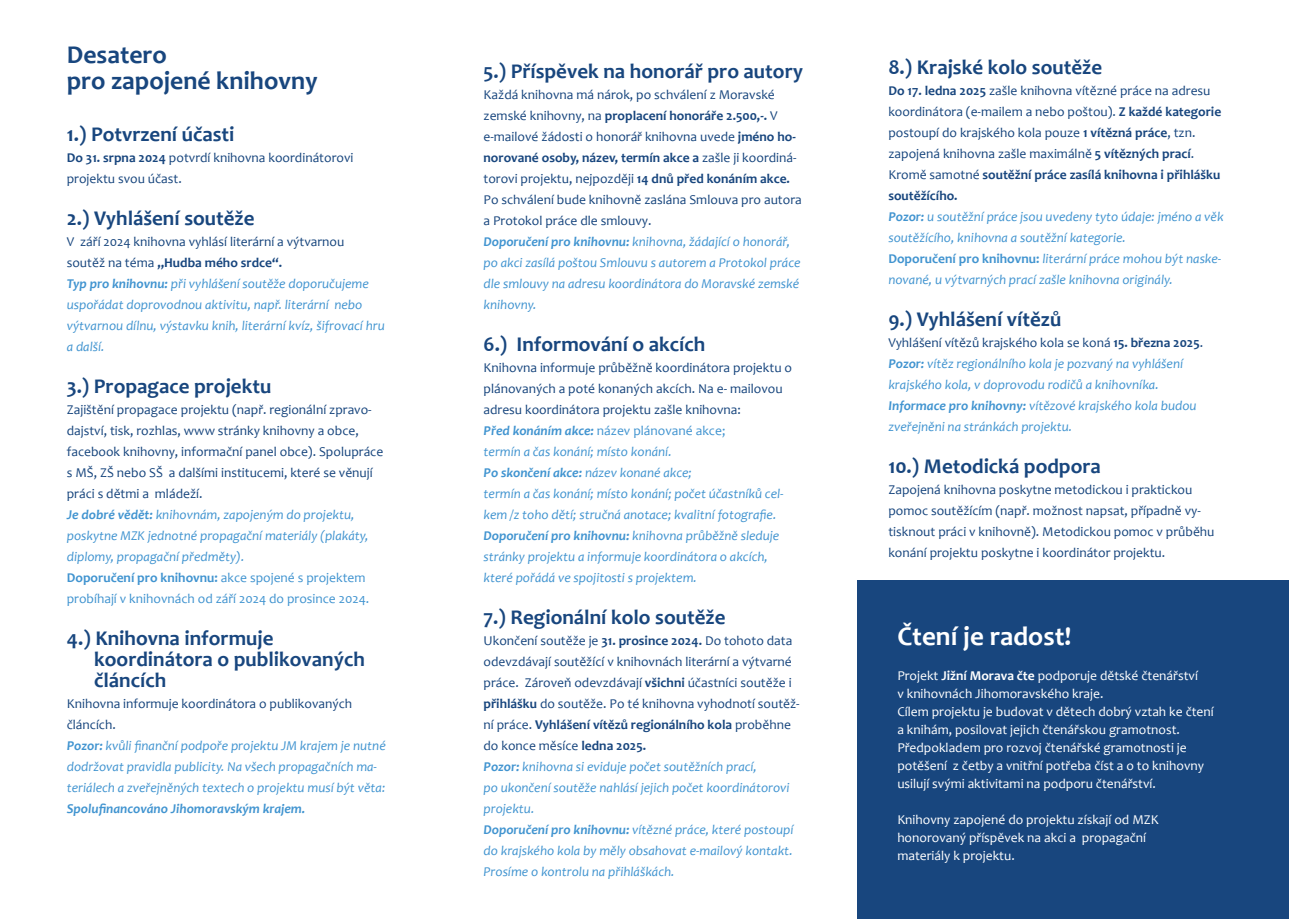
<style>
.page{position:relative;width:1289px;height:919px;background:#fff}
.page>*{position:absolute;margin:0;border:0;box-sizing:border-box;transform-origin:0 0}
.t1{font:700 27px "Candara";color:#fff}
.t2{font:700 25.8px "Candara";color:#18467e}
.t3{font:700 21px "Candara";color:#18467e}
.t4{font:13.5px/21px "Candara";color:#18467e}
.t5{font:italic 13.5px/21px "Candara";color:#4194d0}
.t6{font:13.5px/18px "Candara";color:#fff}
.t7{font:13.5px/21px "Candara";color:#4194d0}
.t8{font:700 13.5px "Candara";color:#18467e}
.s1{font-weight:700}
.s2{font-weight:400}
.s3{font-weight:700;font-style:italic}
.s4{font-weight:700;font-style:normal}
</style>
<div class="page">
<div style="left:857px;top:580px;width:431px;height:338px;background:#18467e"></div>
<p class="t2" style="left:67px;top:39px;width:102px">Desatero</p>
<p class="t2" style="left:67px;top:64px;width:252px">pro zapojené knihovny</p>
<p class="t3" style="left:67px;top:121px;width:169px">1.) Potvrzení účasti</p>
<p class="t4" style="left:67px;top:147px;width:288px"><span class="s1">Do 31. srpna 2024</span> potvrdí knihovna koordinátorovi</p>
<p class="t4" style="left:67px;top:168px;width:117px">projektu svou účast.</p>
<p class="t3" style="left:67px;top:205px;width:189px">2.) Vyhlášení soutěže</p>
<p class="t4" style="left:67px;top:231px;width:279px">V září 2024 knihovna vyhlásí literární a výtvarnou</p>
<p class="t8" style="left:67px;top:254px;width:217px"><span class="s2">soutěž na téma</span> „Hudba mého srdce“.</p>
<p class="t5" style="left:67px;top:273px;width:319px"><span class="s1">Typ pro knihovnu:</span> při vyhlášení soutěže doporučujeme uspořádat doprovodnou aktivitu, např. literární nebo výtvarnou dílnu, výstavku knih, literární kvíz, šifrovací hru a další.</p>
<p class="t3" style="left:67px;top:373px;width:206px">3.) Propagace projektu</p>
<p class="t4" style="left:67px;top:399px;width:318px">Zajištění propagace projektu (např. regionální zpravo&shy;dajství, tisk, rozhlas, www stránky knihovny a obce, facebook knihovny, informační panel obce). Spolupráce s MŠ, ZŠ nebo SŠ a dalšími institucemi, které se věnují práci s dětmi a mládeží.</p>
<p class="t5" style="left:67px;top:504px;width:303px"><span class="s1">Je dobré vědět:</span> knihovnám, zapojeným do projektu, poskytne MZK jednotné propagační materiály (plakáty, diplomy, propagační předměty).</p>
<p class="t7" style="left:67px;top:567px;width:304px"><span class="s1">Doporučení pro knihovnu:</span> akce spojené s projektem probíhají v knihovnách od září 2024 do prosince 2024.</p>
<p class="t3" style="left:67px;top:625px;width:208px">4.) Knihovna informuje</p>
<p class="t3" style="left:94px;top:646px;width:272px">koordinátora o publikovaných</p>
<p class="t3" style="left:94px;top:667px;width:74px">článcích</p>
<p class="t4" style="left:67px;top:693px;width:287px">Knihovna informuje koordinátora o publikovaných</p>
<p class="t4" style="left:67px;top:714px;width:51px">článcích.</p>
<p class="t5" style="left:67px;top:735px;width:320px"><span class="s1">Pozor:</span> kvůli finanční podpoře projektu JM krajem je nutné dodržovat pravidla publicity. Na všech propagačních ma&shy;teriálech a zveřejněných textech o projektu musí být věta:<br><span class="s1">Spolufinancováno Jihomoravským krajem.</span></p>
<p class="t3" style="left:483px;top:57px;width:321px">5.) Příspěvek na honorář pro autory</p>
<p class="t4" style="left:483px;top:83px;width:320px">Každá knihovna má nárok, po schválení z Moravské zemské knihovny, na <span class="s1">proplacení honoráře 2.500,-.</span> V e-mailové žádosti o honorář knihovna uvede <span class="s1">jméno ho&shy;norované osoby, název, termín akce a</span> zašle ji koordiná&shy;torovi projektu, nejpozději <span class="s1">14 dnů před konáním akce.<br></span>Po schválení bude knihovně zaslána Smlouva pro autora</p>
<p class="t4" style="left:483px;top:209px;width:169px">a Protokol práce dle smlouvy.</p>
<p class="t5" style="left:483px;top:230px;width:318px"><span class="s1">Doporučení pro knihovnu:</span> knihovna, žádající o honorář, po akci zasílá poštou Smlouvu s autorem a Protokol práce dle smlouvy na adresu koordinátora do Moravské zemské knihovny.</p>
<p class="t3" style="left:483px;top:330px;width:223px">6.) Informování o akcích</p>
<p class="t4" style="left:483px;top:356px;width:310px">Knihovna informuje průběžně koordinátora projektu o plánovaných a poté konaných akcích. Na e- mailovou adresu koordinátora projektu zašle knihovna:</p>
<p class="t7" style="left:483px;top:419px;width:243px"><span class="s3">Před konáním akce:</span> název plánované akce;</p>
<p class="t5" style="left:483px;top:440px;width:190px">termín a čas konání; místo konání.</p>
<p class="t5" style="left:483px;top:461px;width:210px"><span class="s1">Po skončení akce:</span> název konané akce;</p>
<p class="t5" style="left:483px;top:482px;width:301px">termín a čas konání; místo konání; počet účastníků cel&shy;kem /z toho dětí; stručná anotace; kvalitní fotografie.</p>
<p class="t5" style="left:483px;top:524px;width:297px"><span class="s1">Doporučení pro knihovnu:</span> knihovna průběžně sleduje stránky projektu a informuje koordinátora o akcích,</p>
<p class="t5" style="left:483px;top:566px;width:215px">které pořádá ve spojitosti s projektem.</p>
<p class="t3" style="left:483px;top:603px;width:243px">7.) Regionální kolo soutěže</p>
<p class="t4" style="left:483px;top:629px;width:317px">Ukončení soutěže je <span class="s1">31. prosince 2024.</span> Do tohoto data odevzdávají soutěžící v knihovnách literární a výtvarné práce. Zároveň odevzdávají <span class="s1">všichni</span> účastníci soutěže i <span class="s1">přihlášku</span> do soutěže. Po té knihovna vyhodnotí soutěž&shy;ní práce. <span class="s1">Vyhlášení vítězů regionálního kola</span> proběhne do konce měsíce <span class="s1">ledna 2025.</span></p>
<p class="t5" style="left:483px;top:755px;width:275px"><span class="s1">Pozor:</span> knihovna si eviduje počet soutěžních prací,</p>
<p class="t5" style="left:483px;top:776px;width:308px">po ukončení soutěže nahlásí jejich počet koordinátorovi projektu.</p>
<p class="t5" style="left:483px;top:818px;width:311px;text-align:justify"><span class="s1">Doporučení pro knihovnu:</span> vítězné práce, které postoupí do krajského kola by měly obsahovat e-mailový kontakt.<br>Prosíme o kontrolu na přihláškách.</p>
<p class="t3" style="left:888px;top:54px;width:215px">8.) Krajské kolo soutěže</p>
<p class="t4" style="left:888px;top:80px;width:334px"><span class="s1">Do 17. ledna 2025</span> zašle knihovna vítězné práce na adresu koordinátora (e-mailem a nebo poštou). <span class="s1">Z každé kategorie </span>postoupí do krajského kola pouze <span class="s1">1 vítězná práce</span>, tzn. zapojená knihovna zašle maximálně <span class="s1">5 vítězných prací</span>.<br>Kromě samotné <span class="s1">soutěžní práce zasílá knihovna i přihlášku soutěžícího.</span></p>
<p class="t5" style="left:888px;top:206px;width:337px"><span class="s1">Pozor:</span> u soutěžní práce jsou uvedeny tyto údaje: jméno a věk soutěžícího, knihovna a soutěžní kategorie.</p>
<p class="t5" style="left:888px;top:248px;width:334px"><span class="s4">Doporučení pro knihovnu:</span> literární práce mohou být naske&shy;nované, u výtvarných prací zašle knihovna originály.</p>
<p class="t3" style="left:888px;top:306px;width:174px">9.) Vyhlášení vítězů</p>
<p class="t4" style="left:888px;top:332px;width:316px">Vyhlášení vítězů krajského kola se koná <span class="s1">15. března 2025</span>.</p>
<p class="t5" style="left:888px;top:353px;width:296px"><span class="s1">Pozor:</span> vítěz regionálního kola je pozvaný na vyhlášení</p>
<p class="t5" style="left:888px;top:374px;width:272px">krajského kola, v doprovodu rodičů a knihovníka.</p>
<p class="t5" style="left:888px;top:395px;width:310px"><span class="s1">Informace pro knihovny:</span> vítězové krajského kola budou zveřejněni na stránkách projektu.</p>
<p class="t3" style="left:888px;top:453px;width:214px">10.) Metodická podpora</p>
<p class="t4" style="left:888px;top:479px;width:327px">Zapojená knihovna poskytne metodickou i praktickou pomoc soutěžícím (např. možnost napsat, případně vy&shy;tisknout práci v knihovně). Metodickou pomoc v průběhu konání projektu poskytne i koordinátor projektu.</p>
<p class="t1" style="left:897px;top:619px;width:175px">Čtení je radost!</p>
<p class="t6" style="left:897px;top:666px;width:302px">Projekt <span class="s1">Jižní Morava čte</span> podporuje dětské čtenářství</p>
<p class="t6" style="left:897px;top:684px;width:208px">v knihovnách Jihomoravského kraje.</p>
<p class="t6" style="left:897px;top:702px;width:318px">Cílem projektu je budovat v dětech dobrý vztah ke čtení</p>
<p class="t6" style="left:897px;top:720px;width:308px">a knihám, posilovat jejich čtenářskou gramotnost.<br>Předpokladem pro rozvoj čtenářské gramotnosti je potěšení z četby a vnitřní potřeba číst a o to knihovny usilují svými aktivitami na podporu čtenářství.</p>
<p class="t6" style="left:897px;top:810px;width:263px">Knihovny zapojené do projektu získají od MZK</p>
<p class="t6" style="left:897px;top:828px;width:250px">honorovaný příspěvek na akci a propagační</p>
<p class="t6" style="left:897px;top:846px;width:119px">materiály k projektu.</p>
</div>
